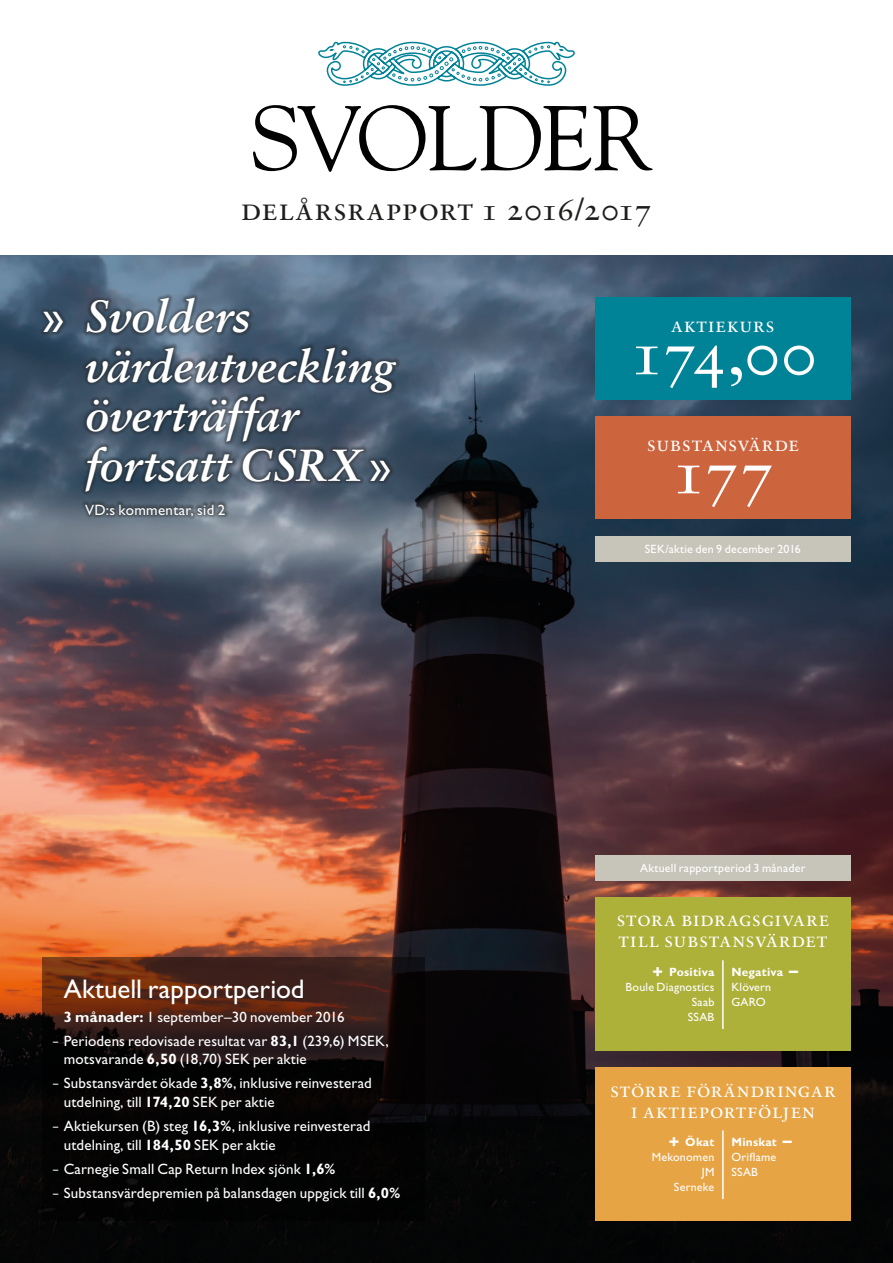
<style>
.page{position:relative;width:893px;height:1263px;background:#fff}
.page>*{position:absolute;margin:0;border:0;box-sizing:border-box;transform-origin:0 0}
.t1{font:63px "Sabon LT Std";letter-spacing:-.025em;color:#fff}
.t2{font:italic 700 45px/49.5px "Sabon LT Std";letter-spacing:-.005em;color:#fff}
.t3{font:31.5px "Sabon LT Std";letter-spacing:.02em;color:#1d1d1b}
.t4{font:27px "Gill Sans Std";color:#fff}
.t5{font:21px/21px "Sabon LT Std";letter-spacing:.03em;color:#fff}
.t6{font:15px/18.8px "Gill Sans Std";letter-spacing:.01em;color:#fff;scale:.68 1}
.t7{font:15px "Gill Sans Std";letter-spacing:.01em;color:#fff}
.t8{font:12px/15px "Gill Sans Std";letter-spacing:.02em;color:#fff;text-align:right}
.s1{font-family:"Gill Sans Std";font-weight:400;font-style:normal}
.s2{font-weight:700}
.s3{font-weight:700;font-size:18px}
</style>
<div class="page">
<img style="left:0;top:255px;width:893px;height:1008px">
<svg style="left:43px;top:957px;width:382px;height:263px;background:#1a0d0a"></svg>
<div style="left:595px;top:417px;width:255px;height:102px;background:#cc643d"></div>
<div style="left:595px;top:298px;width:255px;height:102px;background:#008397"></div>
<div style="left:595px;top:897px;width:255px;height:153px;background:#adb039"></div>
<hr style="left:722px;top:960px;width:2px;height:69px;background:#fff">
<div style="left:595px;top:855px;width:255px;height:25px;background:#c7c5ba"></div>
<div style="left:595px;top:536px;width:255px;height:25px;background:#c7c5ba"></div>
<div style="left:595px;top:1067px;width:255px;height:153px;background:#e6a444"></div>
<hr style="left:722px;top:1130px;width:2px;height:69px;background:#fff">
<svg style="left:40px;top:294px;width:360px;height:226px;background:#456"></svg>
<svg style="left:253px;top:105px;width:400px;height:67px"></svg>
<svg style="left:318px;top:41px;width:257px;height:45px"></svg>
<h3 class="t3" style="left:241px;top:190px;width:413px">Delårsrapport 1 2016/2017</h3>
<h2 class="t2" style="left:85px;top:291px;width:311px;text-indent:-43px"><span class="s1">»</span> Svolders värdeutveckling överträffar fortsatt CSRX <span class="s1">»</span></h2>
<p class="t7" style="left:85px;top:501px;width:142px">VD:s kommentar, sid 2</p>
<h3 class="t4" style="left:64px;top:973px;width:242px">Aktuell rapportperiod</h3>
<p class="t7" style="left:64px;top:1008px;width:282px"><span class="s2">3 månader:</span> 1 september–30 november 2016</p>
<p class="t6" style="left:64px;top:1031px;width:479px;text-indent:-11px">– Periodens redovisade resultat var <span class="s2">83,1</span> (239,6) MSEK, motsvarande <span class="s2">6,50</span> (18,70) SEK per aktie</p>
<p class="t6" style="left:64px;top:1074px;width:455px;text-indent:-11px">– Substansvärdet ökade <span class="s2">3,8%</span>, inklusive reinvesterad utdelning, till <span class="s2">174,20</span> SEK per aktie</p>
<p class="t6" style="left:64px;top:1117px;width:452px;text-indent:-11px">– Aktiekursen (B) steg <span class="s2">16,3%</span>, inklusive reinvesterad utdelning, till <span class="s2">184,50</span> SEK per aktie</p>
<p class="t6" style="left:53px;top:1160px;width:416px">– Carnegie Small Cap Return Index sjönk <span class="s2">1,6%</span></p>
<p class="t6" style="left:53px;top:1184px;width:512px">– Substansvärdepremien på balansdagen uppgick till <span class="s2">6,0%</span></p>
<h3 class="t5" style="left:671px;top:314px;width:105px">aktiekurs</h3>
<h1 class="t1" style="left:629px;top:315px;width:189px">174,00</h1>
<h3 class="t5" style="left:647px;top:433px;width:153px">substansvärde</h3>
<h1 class="t1" style="left:671px;top:434px;width:105px">177</h1>
<p class="t8" style="left:645px;top:541px;width:158px">SEK/aktie den 9 december 2016</p>
<p class="t8" style="left:640px;top:860px;width:167px">Aktuell rapportperiod 3 månader</p>
<h3 class="t5" style="left:616px;top:908px;width:214px">stora bidragsgivare till substansvärdet</h3>
<p class="t8" style="left:625px;top:965px;width:90px"><span class="s3">+</span> <span class="s2">Positiva<br></span>Boule Diagnostics<br>Saab<br>SSAB</p>
<p class="t8" style="left:731px;top:965px;width:68px;text-align:left"><span class="s2">Negativa</span> <span class="s3">–<br></span>Klövern<br>GARO</p>
<h3 class="t5" style="left:610px;top:1078px;width:227px;text-align:center">större förändringar i aktieportföljen</h3>
<p class="t8" style="left:652px;top:1135px;width:64px"><span class="s3">+</span> <span class="s2">Ökat<br></span>Mekonomen<br>JM<br>Serneke</p>
<p class="t8" style="left:731px;top:1135px;width:62px;text-align:left"><span class="s2">Minskat</span> <span class="s3">–<br></span>Oriflame<br>SSAB</p>
</div>
